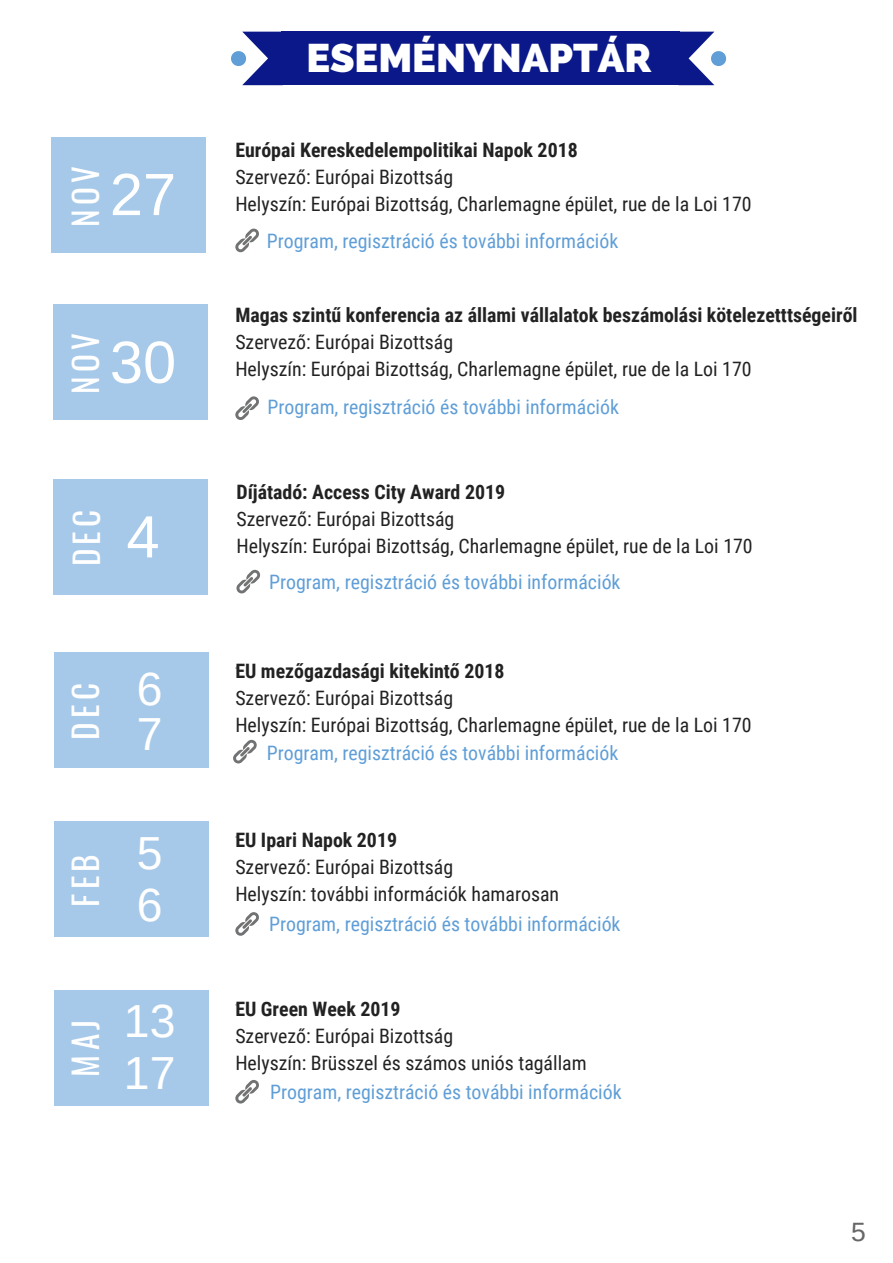
<style>
.page{position:relative;width:893px;height:1263px;background:#fff}
.page>*{position:absolute;margin:0;border:0;box-sizing:border-box;transform-origin:0 0}
.t1{font:59.55px "Arimo";color:#fff}
.t2{font:46.35px/51.8px "Arimo";color:#fff}
.t3{font:800 39.75px "Raleway";color:#fff}
.t4{font:33.15px "Oswald";letter-spacing:.13em;color:#fff}
.t5{font:26.55px "Arimo";color:#666}
.t6{font:19.8px/27px "Roboto Condensed";color:#222}
.t7{font:19.8px "Roboto Condensed";color:#5f9ed7}
.t8{font:700 19.8px "Roboto Condensed";color:#222}
</style>
<div class="page">
<div style="left:282px;top:32px;width:398px;height:53px;background:#0b1889"></div>
<svg style="left:680px;top:32px;width:46px;height:53px"></svg>
<svg style="left:231px;top:32px;width:51px;height:53px"></svg>
<div style="left:52px;top:137px;width:154px;height:116px;background:#a7c9e9"></div>
<div style="left:54px;top:821px;width:154px;height:116px;background:#a7c9e9"></div>
<div style="left:53px;top:304px;width:154px;height:116px;background:#a7c9e9"></div>
<svg style="left:235px;top:229px;width:24px;height:23px"></svg>
<svg style="left:235px;top:396px;width:24px;height:24px"></svg>
<svg style="left:235px;top:912px;width:24px;height:24px"></svg>
<div style="left:53px;top:479px;width:154px;height:115px;background:#a7c9e9"></div>
<svg style="left:236px;top:570px;width:24px;height:23px"></svg>
<div style="left:54px;top:652px;width:154px;height:116px;background:#a7c9e9"></div>
<svg style="left:233px;top:740px;width:24px;height:23px"></svg>
<div style="left:54px;top:990px;width:154px;height:116px;background:#a7c9e9"></div>
<svg style="left:235px;top:1080px;width:24px;height:23px"></svg>
<h3 class="t4" style="left:60px;top:227px;width:62px;rotate:-90deg">NOV</h3>
<h1 class="t1" style="left:110px;top:161px;width:68px">27</h1>
<h3 class="t4" style="left:60px;top:394px;width:62px;rotate:-90deg">NOV</h3>
<h1 class="t1" style="left:110px;top:329px;width:68px">30</h1>
<h3 class="t4" style="left:61px;top:566px;width:58px;rotate:-90deg">DEC</h3>
<h1 class="t1" style="left:126px;top:503px;width:35px">4</h1>
<h3 class="t4" style="left:60px;top:740px;width:58px;rotate:-90deg">DEC</h3>
<h2 class="t2" style="left:137px;top:666px;width:27px;line-height:45px">6<br>7</h2>
<h3 class="t4" style="left:60px;top:906px;width:54px;rotate:-90deg">FEB</h3>
<h2 class="t2" style="left:137px;top:827px;width:27px">5<br>6</h2>
<h3 class="t4" style="left:60px;top:1076px;width:58px;rotate:-90deg">MAJ</h3>
<h2 class="t2" style="left:124px;top:995px;width:53px">13<br>17</h2>
<h3 class="t3" style="left:306px;top:35px;width:347px">ESEMÉNYNAPTÁR</h3>
<p class="t8" style="left:235px;top:138px;width:344px">Európai Kereskedelempolitikai Napok 2018</p>
<p class="t6" style="left:235px;top:163px;width:518px">Szervező: Európai Bizottság<br>Helyszín: Európai Bizottság, Charlemagne épület, rue de la Loi 170</p>
<p class="t7" style="left:267px;top:229px;width:353px">Program, regisztráció és további információk</p>
<p class="t8" style="left:235px;top:304px;width:624px">Magas szintű konferencia az állami vállalatok beszámolási kötelezetttségeiről</p>
<p class="t6" style="left:235px;top:329px;width:518px">Szervező: Európai Bizottság<br>Helyszín: Európai Bizottság, Charlemagne épület, rue de la Loi 170</p>
<p class="t7" style="left:267px;top:396px;width:353px">Program, regisztráció és további információk</p>
<p class="t8" style="left:236px;top:480px;width:270px">Díjátadó: Access City Award 2019</p>
<p class="t6" style="left:236px;top:506px;width:518px">Szervező: Európai Bizottság<br>Helyszín: Európai Bizottság, Charlemagne épület, rue de la Loi 170</p>
<p class="t7" style="left:269px;top:571px;width:353px">Program, regisztráció és további információk</p>
<p class="t8" style="left:235px;top:659px;width:271px">EU mezőgazdasági kitekintő 2018</p>
<p class="t6" style="left:235px;top:685px;width:219px">Szervező: Európai Bizottság</p>
<p class="t6" style="left:235px;top:712px;width:518px">Helyszín: Európai Bizottság, Charlemagne épület, rue de la Loi 170</p>
<p class="t7" style="left:267px;top:742px;width:353px">Program, regisztráció és további információk</p>
<p class="t8" style="left:235px;top:828px;width:163px">EU Ipari Napok 2019</p>
<p class="t6" style="left:235px;top:853px;width:325px">Szervező: Európai Bizottság<br>Helyszín: további információk hamarosan</p>
<p class="t7" style="left:269px;top:913px;width:353px">Program, regisztráció és további információk</p>
<p class="t8" style="left:235px;top:997px;width:167px">EU Green Week 2019</p>
<p class="t6" style="left:235px;top:1022px;width:219px">Szervező: Európai Bizottság</p>
<p class="t6" style="left:235px;top:1049px;width:353px">Helyszín: Brüsszel és számos uniós tagállam</p>
<p class="t7" style="left:270px;top:1081px;width:353px">Program, regisztráció és további információk</p>
<h3 class="t5" style="left:851px;top:1217px;width:16px">5</h3>
</div>
